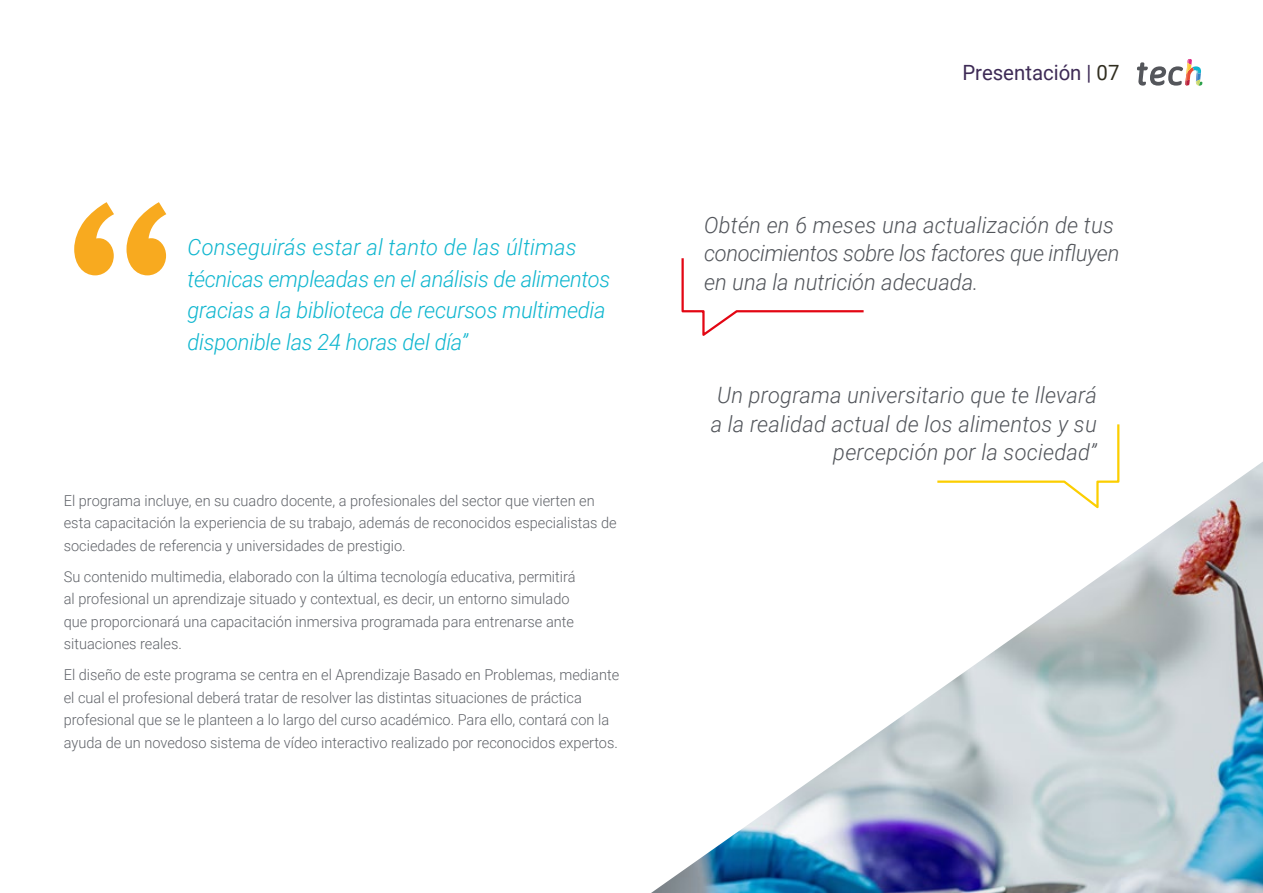
<style>
.page{position:relative;width:1263px;height:893px;background:#fff}
.page>*{position:absolute;margin:0;border:0;box-sizing:border-box;transform-origin:0 0}
.t1{font:italic 300 22.5px/28.5px "Roboto";letter-spacing:.01em;color:#52555b;text-align:right}
.t2{font:italic 300 22.5px/31.5px "Roboto";letter-spacing:-.01em;color:#0fb6cf}
.t3{font:21px "Roboto";color:#3e2b56}
.t4{font:300 15px/22.5px "Roboto";color:#61646a}
.s1{color:#312e20}
</style>
<div class="page">
<svg style="left:74px;top:202px;width:92px;height:73px"></svg>
<svg style="left:1117px;top:424px;width:3px;height:37px"></svg>
<svg style="left:681px;top:258px;width:183px;height:78px"></svg>
<svg style="left:1137px;top:59px;width:65px;height:27px"></svg>
<img style="left:651px;top:461px;width:612px;height:432px">
<h1 class="t2" style="left:188px;top:231px;width:424px">Conseguirás estar al tanto de las últimas técnicas empleadas en el análisis de alimentos gracias a la biblioteca de recursos multimedia disponible las 24 horas del día”</h1>
<p class="t4" style="left:64px;top:489px;width:554px">El programa incluye, en su cuadro docente, a profesionales del sector que vierten en esta capacitación la experiencia de su trabajo, además de reconocidos especialistas de sociedades de referencia y universidades de prestigio.</p>
<p class="t4" style="left:64px;top:565px;width:513px">Su contenido multimedia, elaborado con la última tecnología educativa, permitirá al profesional un aprendizaje situado y contextual, es decir, un entorno simulado que proporcionará una capacitación inmersiva programada para entrenarse ante situaciones reales.</p>
<p class="t4" style="left:64px;top:663px;width:557px">El diseño de este programa se centra en el Aprendizaje Basado en Problemas, mediante el cual el profesional deberá tratar de resolver las distintas situaciones de práctica profesional que se le planteen a lo largo del curso académico. Para ello, contará con la ayuda de un novedoso sistema de vídeo interactivo realizado por reconocidos expertos.</p>
<h2 class="t3" style="left:962px;top:57px;width:159px">Presentación | <span class="s1">07</span></h2>
<h1 class="t1" style="left:704px;top:210px;width:417px;text-align:left">Obtén en 6 meses una actualización de tus conocimientos sobre los factores que influyen en una la nutrición adecuada.</h1>
<h1 class="t1" style="left:711px;top:380px;width:388px">Un programa universitario que te llevará a la realidad actual de los alimentos y su percepción por la sociedad”</h1>
</div>
